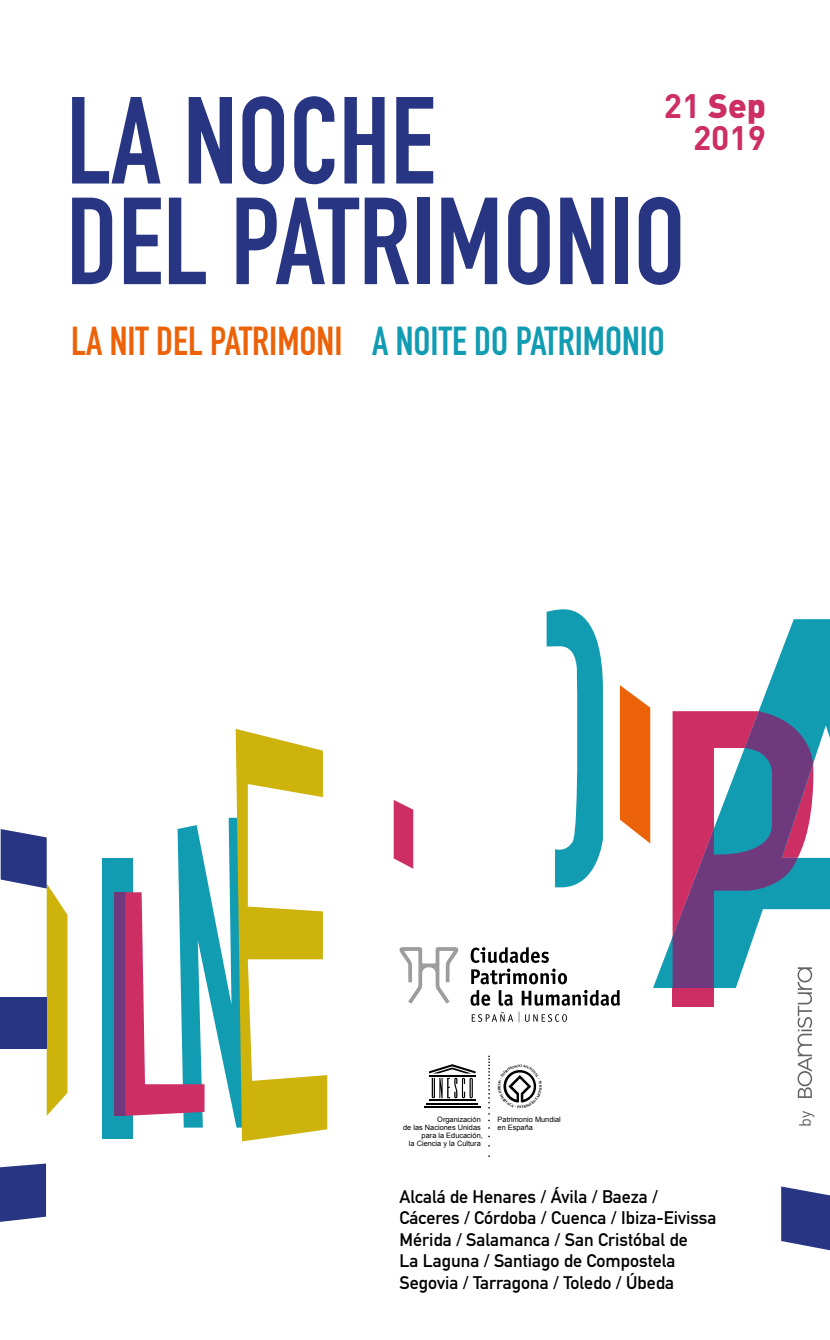
<style>
.page{position:relative;width:830px;height:1340px;background:#fff}
.page>*{position:absolute;margin:0;border:0;box-sizing:border-box;transform-origin:0 0}
.t1{font:121.5px/100.6px "DIN Engschrift Std";color:#283583}
.t2{font:39.82px "DIN Engschrift Std";color:#129cb2}
.t3{font:700 33.52px/32.9px "DIN Pro";color:#cd2e63;text-align:right}
.t4{font:18px/21.6px "DIN Mittelschrift Std";color:#000}
.t5{font:16.43px "DIN Pro";color:#646363}
.t6{font:7.42px/8.1px "Arial";color:#000}
.s1{font-weight:900}
.s2{color:#eb6209}
</style>
<div class="page">
<svg style="left:488px;top:1055px;width:1px;height:66px"></svg>
<hr style="left:429px;top:1099px;width:46px;height:2px;background:#000">
<hr style="left:426px;top:1102px;width:52px;height:2px;background:#000">
<hr style="left:423px;top:1105px;width:57px;height:2px;background:#000">
<svg style="left:429px;top:1064px;width:46px;height:34px"></svg>
<div style="left:102px;top:858px;width:31px;height:280px;background:#129cb2"></div>
<div style="left:114px;top:892px;width:11px;height:223px;background:#6f397d"></div>
<svg style="left:125px;top:729px;width:202px;height:412px"></svg>
<svg style="left:653px;top:619px;width:176px;height:369px"></svg>
<svg style="left:781px;top:1186px;width:48px;height:64px"></svg>
<svg style="left:672px;top:711px;width:144px;height:386px"></svg>
<svg style="left:619px;top:685px;width:31px;height:158px"></svg>
<svg style="left:393px;top:800px;width:20px;height:68px"></svg>
<svg style="left:546px;top:609px;width:56px;height:278px"></svg>
<svg style="left:470px;top:947px;width:149px;height:58px"></svg>
<svg style="left:471px;top:1011px;width:95px;height:11px"></svg>
<svg style="left:399px;top:947px;width:59px;height:56px"></svg>
<svg style="left:0;top:1163px;width:46px;height:58px"></svg>
<svg style="left:1px;top:829px;width:66px;height:286px"></svg>
<div style="left:1px;top:996px;width:46px;height:52px;background:#283583"></div>
<svg style="left:503px;top:1070px;width:34px;height:33px"></svg>
<h3 class="t3" style="left:663px;top:88px;width:103px">21 <span class="s1">Sep<br></span>2019</h3>
<h1 class="t1" style="left:66px;top:91px;width:620px">LA NOCHE<br>DEL PATRIMONIO</h1>
<h2 class="t2" style="left:71px;top:317px;width:595px"><span class="s2">LA NIT DEL PATRIMONI</span> A NOITE DO PATRIMONIO</h2>
<p class="t6" style="left:403px;top:1115px;width:81px;text-align:right">Organización<br>de las Naciones Unidas para la Educación,<br>la Ciencia y la Cultura</p>
<p class="t6" style="left:497px;top:1115px;width:65px">Patrimonio Mundial en España</p>
<p class="t4" style="left:399px;top:1185px;width:318px">Alcalá de Henares / Ávila / Baeza / Cáceres / Córdoba / Cuenca / Ibiza-Eivissa Mérida / Salamanca / San Cristóbal de<br>La Laguna / Santiago de Compostela Segovia / Tarragona / Toledo / Úbeda</p>
<p class="t5" style="left:793px;top:1126px;width:18px;rotate:-90deg">by</p>
</div>
